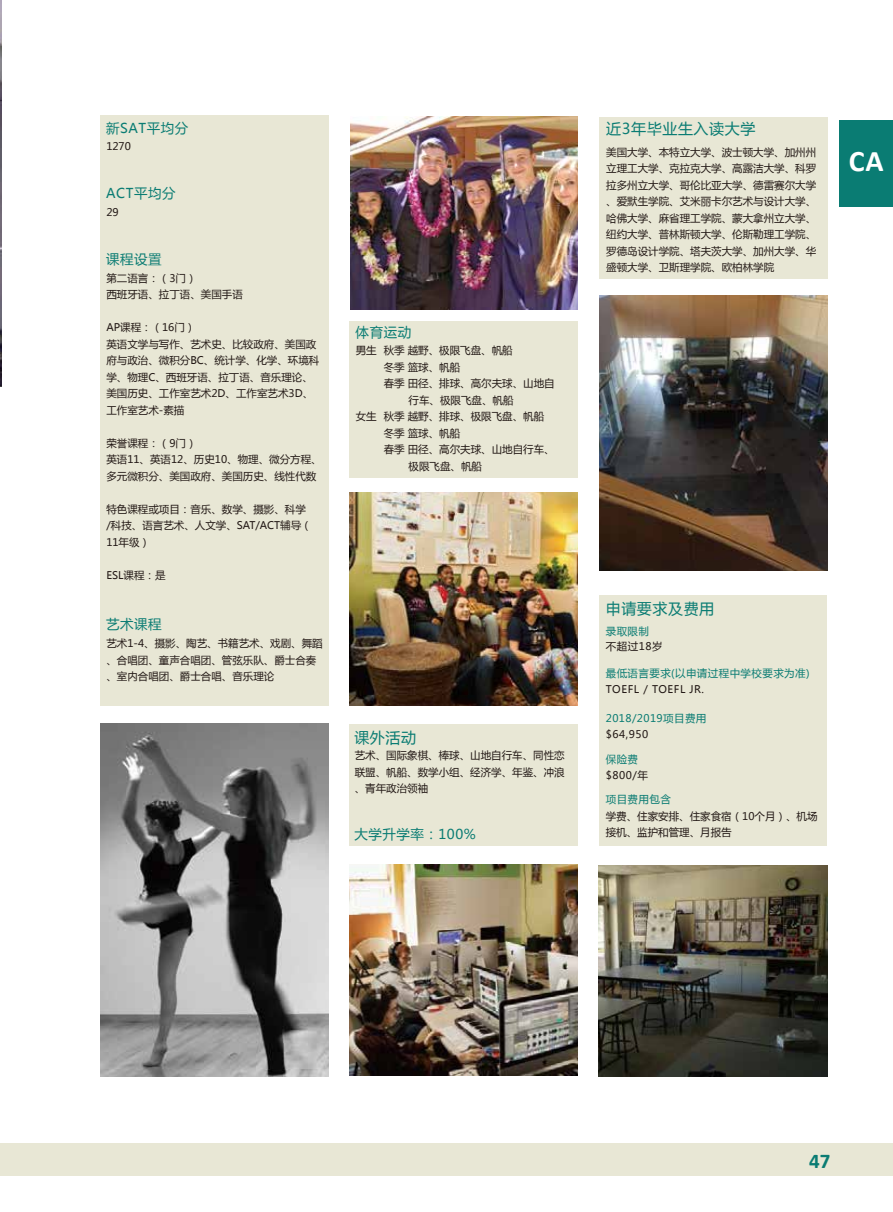
<style>
.page{position:relative;width:893px;height:1212px;background:#fff}
.page>*{position:absolute;margin:0;border:0;box-sizing:border-box;transform-origin:0 0}
.t1{font:700 30px "Calibri";color:#fff}
.t2{font:700 21px "Calibri";color:#0a7c73}
.t3{font:15px "Microsoft Ya Hei";letter-spacing:.04em;color:#0a7c73}
.t4{font:13.5px "Microsoft Ya Hei";letter-spacing:.04em;color:#0a7c73}
.t5{font:10.5px/16.5px "Microsoft Ya Hei";color:#221815}
.t6{font:10.5px "Microsoft Ya Hei";letter-spacing:.04em;color:#0a7c73}
.t7{font:10.5px "Microsoft Ya Hei";letter-spacing:.05em;color:#221815}
</style>
<div class="page">
<div style="left:350px;top:724px;width:228px;height:121px;background:#e8e7d5"></div>
<div style="left:599px;top:117px;width:228px;height:162px;background:#e8e7d5"></div>
<div style="left:599px;top:595px;width:228px;height:250px;background:#e8e7d5"></div>
<div style="left:350px;top:321px;width:228px;height:157px;background:#e8e7d5"></div>
<div style="left:100px;top:115px;width:228px;height:591px;background:#e8e7d5"></div>
<img style="left:0;top:0;width:2px;height:387px">
<div style="left:0;top:1143px;width:893px;height:32px;background:#e8e7d5"></div>
<div style="left:840px;top:120px;width:53px;height:87px;background:#0a7c73"></div>
<img style="left:350px;top:117px;width:228px;height:192px">
<img style="left:599px;top:296px;width:228px;height:274px">
<img style="left:599px;top:865px;width:228px;height:211px">
<img style="left:100px;top:723px;width:228px;height:353px">
<img style="left:350px;top:493px;width:228px;height:213px">
<img style="left:350px;top:864px;width:228px;height:211px">
<p class="t4" style="left:106px;top:119px;width:84px">新SAT平均分</p>
<p class="t5" style="left:106px;top:138px;width:26px">1270</p>
<p class="t4" style="left:106px;top:184px;width:71px">ACT平均分</p>
<p class="t5" style="left:106px;top:204px;width:14px">29</p>
<p class="t4" style="left:106px;top:250px;width:57px">课程设置</p>
<p class="t5" style="left:106px;top:269px;width:138px">第二语言：（3门）<br>西班牙语、拉丁语、美国手语</p>
<p class="t5" style="left:106px;top:319px;width:215px">AP课程：（16门）<br>英语文学与写作、艺术史、比较政府、美国政府与政治、微积分BC、统计学、化学、环境科学、物理C、西班牙语、拉丁语、音乐理论、美国历史、工作室艺术2D、工作室艺术3D、工作室艺术-素描</p>
<p class="t5" style="left:106px;top:434px;width:217px">荣誉课程：（9门）<br>英语11、英语12、历史10、物理、微分方程、多元微积分、美国政府、美国历史、线性代数</p>
<p class="t5" style="left:106px;top:500px;width:207px">特色课程或项目：音乐、数学、摄影、科学/科技、语言艺术、人文学、SAT/ACT辅导（<br>11年级）</p>
<p class="t5" style="left:106px;top:566px;width:61px">ESL课程：是</p>
<p class="t4" style="left:106px;top:615px;width:57px">艺术课程</p>
<p class="t5" style="left:106px;top:635px;width:218px">艺术1-4、摄影、陶艺、书籍艺术、戏剧、舞蹈、合唱团、童声合唱团、管弦乐队、爵士合奏、室内合唱团、爵士合唱、音乐理论</p>
<p class="t4" style="left:356px;top:323px;width:57px">体育运动</p>
<p class="t5" style="left:384px;top:342px;width:131px">秋季 越野、极限飞盘、帆船</p>
<p class="t5" style="left:384px;top:358px;width:78px">冬季 篮球、帆船</p>
<p class="t5" style="left:384px;top:375px;width:173px">春季 田径、排球、高尔夫球、山地自</p>
<p class="t5" style="left:409px;top:391px;width:107px">行车、极限飞盘、帆船</p>
<p class="t5" style="left:384px;top:408px;width:162px">秋季 越野、排球、极限飞盘、帆船</p>
<p class="t5" style="left:384px;top:424px;width:78px">冬季 篮球、帆船</p>
<p class="t5" style="left:384px;top:441px;width:173px">春季 田径、高尔夫球、山地自行车、</p>
<p class="t5" style="left:409px;top:457px;width:75px">极限飞盘、帆船</p>
<p class="t5" style="left:356px;top:342px;width:22px">男生</p>
<p class="t5" style="left:356px;top:408px;width:22px">女生</p>
<h3 class="t3" style="left:354px;top:727px;width:63px">课外活动</h3>
<p class="t5" style="left:355px;top:747px;width:211px;text-align:justify">艺术、国际象棋、棒球、山地自行车、同性恋联盟、帆船、数学小组、经济学、年鉴、冲浪、青年政治领袖</p>
<p class="t4" style="left:354px;top:825px;width:123px">大学升学率：100%</p>
<h3 class="t3" style="left:606px;top:119px;width:151px">近3年毕业生入读大学</h3>
<p class="t5" style="left:606px;top:143px;width:211px;text-align:justify">美国大学、本特立大学、波士顿大学、加州州立理工大学、克拉克大学、高露洁大学、科罗拉多州立大学、哥伦比亚大学、德雷赛尔大学、爱默生学院、艾米丽卡尔艺术与设计大学、哈佛大学、麻省理工学院、蒙大拿州立大学、纽约大学、普林斯顿大学、伦斯勒理工学院、罗德岛设计学院、塔夫茨大学、加州大学、华盛顿大学、卫斯理学院、欧柏林学院</p>
<h1 class="t1" style="left:849px;top:140px;width:36px">CA</h1>
<h3 class="t3" style="left:606px;top:598px;width:110px">申请要求及费用</h3>
<p class="t6" style="left:606px;top:624px;width:45px">录取限制</p>
<p class="t6" style="left:606px;top:666px;width:205px">最低语言要求(以申请过程中学校要求为准)</p>
<p class="t7" style="left:606px;top:682px;width:100px">TOEFL / TOEFL JR.</p>
<p class="t6" style="left:606px;top:711px;width:102px">2018/2019项目费用</p>
<p class="t5" style="left:606px;top:726px;width:44px">$64,950</p>
<p class="t6" style="left:606px;top:752px;width:34px">保险费</p>
<p class="t5" style="left:606px;top:767px;width:44px">$800/年</p>
<p class="t6" style="left:606px;top:792px;width:67px">项目费用包含</p>
<p class="t5" style="left:606px;top:638px;width:58px">不超过18岁</p>
<p class="t5" style="left:606px;top:807px;width:213px">学费、住家安排、住家食宿（10个月）、机场接机、监护和管理、月报告</p>
<h2 class="t2" style="left:809px;top:1146px;width:23px">47</h2>
</div>
